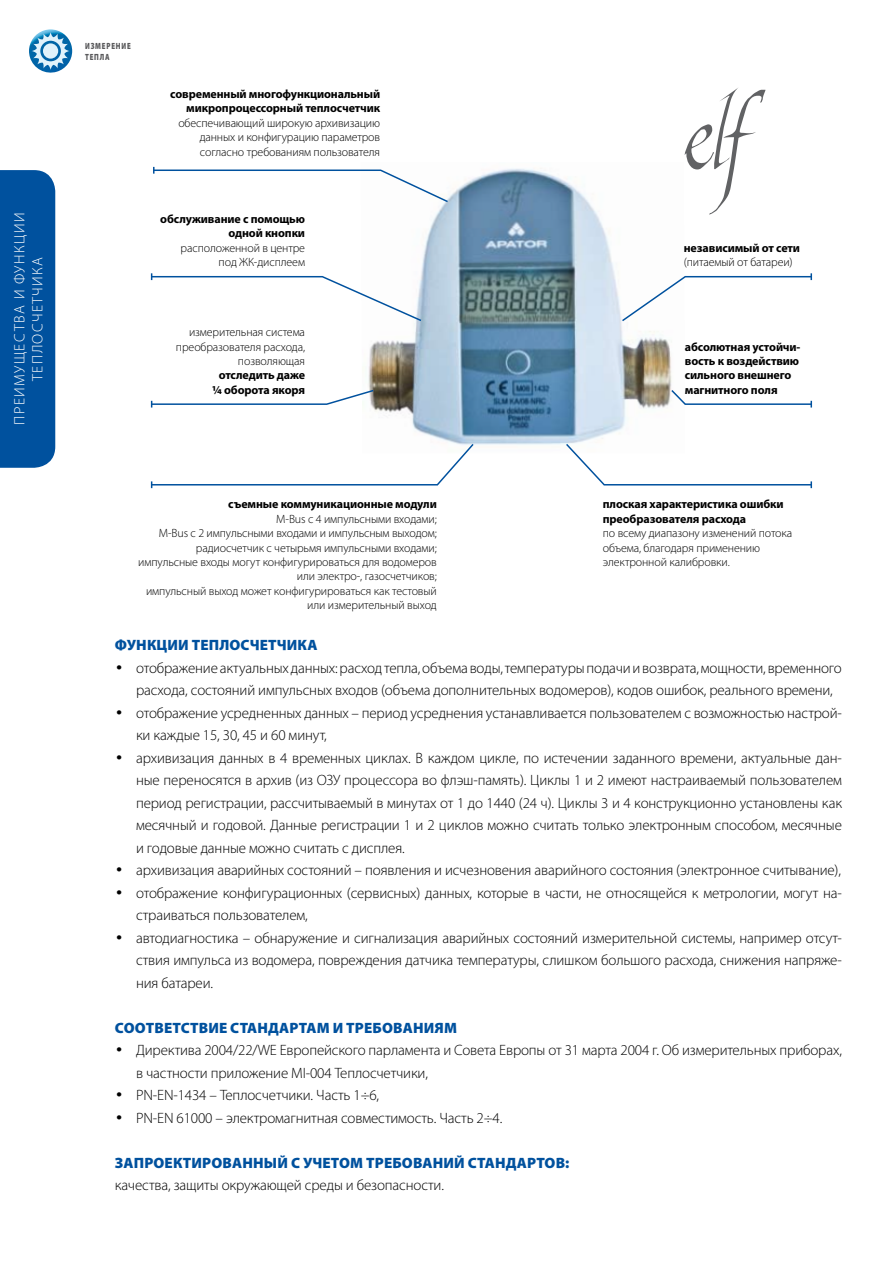
<style>
.page{position:relative;width:893px;height:1263px;background:#fff}
.page>*{position:absolute;margin:0;border:0;box-sizing:border-box;transform-origin:0 0}
.t1{font:300 15px/22.5px "Myriad Pro";letter-spacing:-.01em;color:#000}
.t2{font:900 15px "Myriad Pro";letter-spacing:.01em;color:#00519e}
.t3{font:300 15px/18px "Myriad Pro";letter-spacing:.095em;color:#fff;text-align:center}
.t4{font:300 12px/14.4px "Myriad Pro";letter-spacing:-.01em;color:#000;text-align:right}
.t5{font:700 12px/14.4px "Myriad Pro";letter-spacing:-.01em;color:#000;text-align:right}
.t6{font:900 9px/10.8px "Myriad Pro";color:#58585a;scale:.75 1}
.s1{font-family:"Gothic 720 Lt EU";font-weight:400}
</style>
<div class="page">
<img style="left:368px;top:168px;width:304px;height:277px">
<svg style="left:153px;top:167px;width:297px;height:37px"></svg>
<svg style="left:150px;top:442px;width:325px;height:46px"></svg>
<svg style="left:564px;top:442px;width:249px;height:46px"></svg>
<svg style="left:620px;top:273px;width:193px;height:50px"></svg>
<svg style="left:670px;top:388px;width:143px;height:19px"></svg>
<svg style="left:150px;top:273px;width:273px;height:49px"></svg>
<svg style="left:150px;top:389px;width:225px;height:18px"></svg>
<svg style="left:685px;top:88px;width:80px;height:127px"></svg>
<svg style="left:29px;top:29px;width:43px;height:44px"></svg>
<div style="left:0;top:170px;width:55px;height:298px;background:#00519e"></div>
<p class="t3" style="left:10px;top:425px;width:214px;rotate:-90deg">ПРЕИМУЩЕСТВА И ФУНКЦИИ<br>ТЕПЛОСЧЕТЧИКА</p>
<p class="t6" style="left:85px;top:40px;width:16px">Измерение тепла</p>
<p class="t5" style="left:170px;top:86px;width:211px">современный многофункциональный микропроцессорный теплосчетчик</p>
<p class="t4" style="left:200px;top:115px;width:182px;text-align:justify;text-indent:-21px">обеспечивающий широкую архивизацию данных и конфигурацию параметров согласно требованиям пользователя</p>
<p class="t5" style="left:160px;top:211px;width:146px">обслуживание с помощью одной кнопки</p>
<p class="t4" style="left:181px;top:241px;width:126px">расположенной в центре под ЖК-дисплеем</p>
<p class="t4" style="left:176px;top:325px;width:131px">измерительная система преобразователя расхода, позволяющая</p>
<p class="t5" style="left:212px;top:368px;width:95px;text-align:center">отследить даже ¼ оборота якоря</p>
<p class="t5" style="left:228px;top:497px;width:210px">съемные коммуникационные модули</p>
<p class="t4" style="left:138px;top:511px;width:300px">M-Bus с 4 импульсными входами;<br>M-Bus с 2 импульсными входами и импульсным выходом; радиосчетчик с четырьмя импульсными входами; импульсные входы могут конфигурироваться для водомеров или электро-, газосчетчиков;<br>импульсный выход может конфигурироваться как тестовый или измерительный выход</p>
<p class="t5" style="left:684px;top:240px;width:118px">независимый от сети</p>
<p class="t4" style="left:684px;top:255px;width:111px">(питаемый от батареи)</p>
<p class="t5" style="left:685px;top:339px;width:117px;text-align:left">абсолютная устойчи&shy;вость к воздействию сильного внешнего магнитного поля</p>
<p class="t5" style="left:603px;top:497px;width:182px;text-align:left">плоская характеристика ошибки преобразователя расхода</p>
<p class="t4" style="left:603px;top:526px;width:191px;text-align:left">по всему диапазону изменений потока объема, благодаря применению электронной калибровки.</p>
<p class="t2" style="left:115px;top:635px;width:204px">ФУНКЦИИ ТЕПЛОСЧЕТЧИКА</p>
<p class="t1" style="left:136px;top:656px;width:707px;text-indent:-21px"><span class="s1">•</span> отображение актуальных данных: расход тепла, объема воды, температуры подачи и возврата, мощности, временного расхода, состояний импульсных входов (объема дополнительных водомеров), кодов ошибок, реального времени,</p>
<p class="t1" style="left:136px;top:701px;width:707px;text-indent:-21px"><span class="s1">•</span> отображение усредненных данных – период усреднения устанавливается пользователем с возможностью настрой&shy;ки каждые 15, 30, 45 и 60 минут,</p>
<p class="t1" style="left:136px;top:746px;width:707px;text-align:justify;text-indent:-21px"><span class="s1">•</span> архивизация данных в 4 временных циклах. В каждом цикле, по истечении заданного времени, актуальные дан&shy;ные переносятся в архив (из ОЗУ процессора во флэш-память). Циклы 1 и 2 имеют настраиваемый пользователем период регистрации, рассчитываемый в минутах от 1 до 1440 (24 ч). Циклы 3 и 4 конструкционно установлены как месячный и годовой. Данные регистрации 1 и 2 циклов можно считать только электронным способом, месячные и годовые данные можно считать с дисплея.</p>
<p class="t1" style="left:115px;top:859px;width:728px"><span class="s1">•</span> архивизация аварийных состояний – появления и исчезновения аварийного состояния (электронное считывание),</p>
<p class="t1" style="left:136px;top:881px;width:707px;text-indent:-21px"><span class="s1">•</span> отображение конфигурационных (сервисных) данных, которые в части, не относящейся к метрологии, могут на&shy;страиваться пользователем,</p>
<p class="t1" style="left:136px;top:926px;width:707px;text-align:justify;text-indent:-21px"><span class="s1">•</span> автодиагностика – обнаружение и сигнализация аварийных состояний измерительной системы, например отсут&shy;ствия импульса из водомера, повреждения датчика температуры, слишком большого расхода, снижения напряже&shy;ния батареи.</p>
<p class="t2" style="left:115px;top:1017px;width:343px">СООТВЕТСТВИЕ СТАНДАРТАМ И ТРЕБОВАНИЯМ</p>
<p class="t1" style="left:136px;top:1039px;width:707px;text-indent:-21px"><span class="s1">•</span> Директива 2004/22/WE Европейского парламента и Совета Европы от 31 марта 2004 г. Об измерительных приборах, в частности приложение MI-004 Теплосчетчики,</p>
<p class="t1" style="left:115px;top:1084px;width:266px"><span class="s1">•</span> PN-EN-1434 – Теплосчетчики. Часть 1÷6,</p>
<p class="t1" style="left:115px;top:1106px;width:389px"><span class="s1">•</span> PN-EN 61000 – электромагнитная совместимость. Часть 2÷4.</p>
<p class="t2" style="left:115px;top:1152px;width:456px">ЗАПРОЕКТИРОВАННЫЙ С УЧЕТОМ ТРЕБОВАНИЙ СТАНДАРТОВ:</p>
<p class="t1" style="left:115px;top:1174px;width:331px">качества, защиты окружающей среды и безопасности.</p>
</div>
